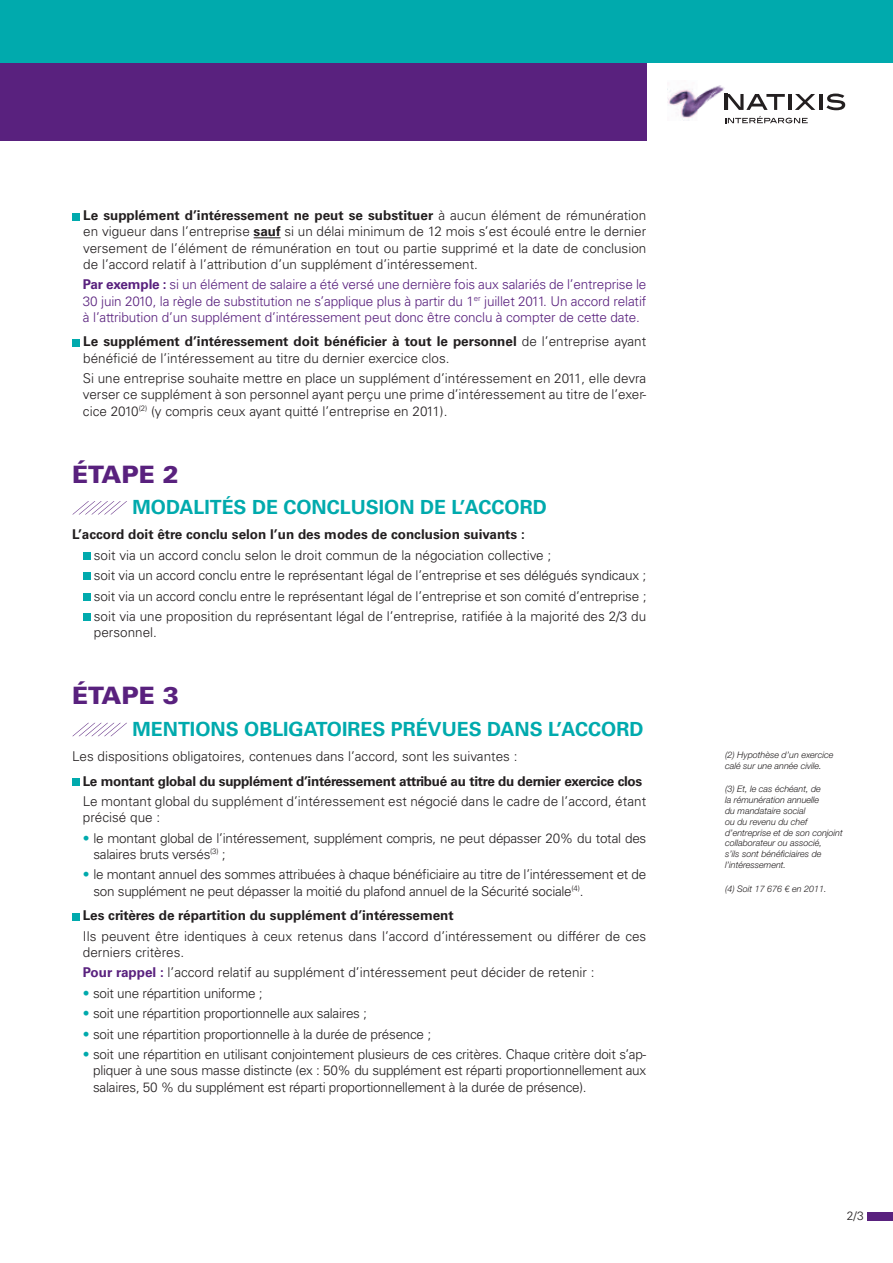
<style>
.page{position:relative;width:893px;height:1263px;background:#fff}
.page>*{position:absolute;margin:0;border:0;box-sizing:border-box;transform-origin:0 0}
.t1{font:900 24px "Univers LT Std";color:#59217e}
.t2{font:700 19.5px "Univers LT Std";color:#00aaad}
.t3{font:300 13.5px/16.2px "Univers LT Std";color:#231f20}
.t4{font:300 13.5px/16.2px "Univers LT Std";letter-spacing:-.02em;color:#231f20}
.t5{font:300 13.5px/16.2px "Univers LT Std";letter-spacing:-.01em;color:#59217e;text-align:justify}
.t6{font:700 13.5px "Univers LT Std";color:#231f20}
.t7{font:700 13.5px "Univers LT Std";letter-spacing:-.02em;color:#231f20}
.t8{font:300 12px "Univers LT Std";color:#231f20}
.t9{font:italic 300 9px/10.8px "Helvetica Neue LT";color:#231f20}
.s1{font-weight:700}
.s2{color:#00aaad}
.s3{font-weight:700;color:#59217e}
</style>
<div class="page">
<hr style="left:788px;top:94px;width:3px;height:16px;background:#231f20">
<svg style="left:795px;top:94px;width:20px;height:16px"></svg>
<hr style="left:819px;top:94px;width:4px;height:16px;background:#231f20">
<svg style="left:826px;top:94px;width:19px;height:16px"></svg>
<img style="left:667px;top:85px;width:60px;height:33px">
<svg style="left:725px;top:94px;width:60px;height:16px"></svg>
<svg style="left:725px;top:116px;width:83px;height:7px"></svg>
<div style="left:0;top:62px;width:646px;height:78px;background:#59217e"></div>
<div style="left:0;top:0;width:893px;height:62px;background:#00aaad"></div>
<svg style="left:254px;top:237px;width:27px;height:1px"></svg>
<div style="left:72px;top:213px;width:8px;height:7px;background:#00aaad"></div>
<div style="left:72px;top:339px;width:8px;height:7px;background:#00aaad"></div>
<svg style="left:72px;top:501px;width:55px;height:14px"></svg>
<div style="left:83px;top:552px;width:7px;height:8px;background:#00aaad"></div>
<div style="left:83px;top:573px;width:7px;height:7px;background:#00aaad"></div>
<div style="left:83px;top:593px;width:7px;height:7px;background:#00aaad"></div>
<div style="left:83px;top:614px;width:7px;height:7px;background:#00aaad"></div>
<svg style="left:72px;top:722px;width:55px;height:15px"></svg>
<div style="left:72px;top:778px;width:8px;height:8px;background:#00aaad"></div>
<div style="left:72px;top:913px;width:8px;height:7px;background:#00aaad"></div>
<div style="left:867px;top:1212px;width:26px;height:8px;background:#59217e"></div>
<p class="t3" style="left:83px;top:207px;width:565px;text-align:justify"><span class="s1">Le supplément d’intéressement ne peut se substituer</span> à aucun élément de rémunération en vigueur dans l’entreprise <span class="s1">sauf</span> si un délai minimum de 12 mois s’est écoulé entre le dernier versement de l’élément de rémunération en tout ou partie supprimé et la date de conclusion de l’accord relatif à l’attribution d’un supplément d’intéressement.</p>
<p class="t5" style="left:83px;top:276px;width:565px"><span class="s1">Par exemple :</span> si un élément de salaire a été versé une dernière fois aux salariés de l’entreprise le 30 juin 2010, la règle de substitution ne s’applique plus à partir du 1<sup>er</sup> juillet 2011. U n accord relatif à l’attribution d’un supplément d’intéressement peut donc être conclu à compter de cette date.</p>
<p class="t3" style="left:83px;top:334px;width:564px"><span class="s1">Le supplément d’intéressement doit bénéficier à tout le personnel</span> de l’entreprise ayant bénéficié de l’intéressement au titre du dernier exercice clos.</p>
<p class="t3" style="left:83px;top:370px;width:565px;text-align:justify">Si une entreprise souhaite mettre en place un supplément d’intéressement en 2011, elle devra verser ce supplément à son personnel ayant perçu une prime d’intéressement au titre de l’exer&shy;cice 2010<sup>(2)</sup> (y compris ceux ayant quitté l’entreprise en 2011).</p>
<h1 class="t1" style="left:72px;top:459px;width:108px">ÉTAPE 2</h1>
<h2 class="t2" style="left:133px;top:496px;width:416px">Modalités de conclusion de l’Accord</h2>
<p class="t6" style="left:72px;top:526px;width:454px">L’accord doit être conclu selon l’un des modes de conclusion suivants :</p>
<p class="t3" style="left:94px;top:545px;width:554px;line-height:20.4px">soit via un accord conclu selon le droit commun de la négociation collective ;<br>soit via un accord conclu entre le représentant légal de l’entreprise et ses délégués syndicaux ; soit via un accord conclu entre le représentant légal de l’entreprise et son comité d’entreprise ; soit via une proposition du représentant légal de l’entreprise, ratifiée à la majorité des 2/3 du</p>
<p class="t3" style="left:94px;top:624px;width:65px">personnel.</p>
<h1 class="t1" style="left:72px;top:681px;width:108px">ÉTAPE 3</h1>
<h2 class="t2" style="left:133px;top:718px;width:512px">Mentions obligatoires prévues dans l’Accord</h2>
<p class="t3" style="left:72px;top:748px;width:447px">Les dispositions obligatoires, contenues dans l’accord, sont les suivantes :</p>
<p class="t7" style="left:83px;top:773px;width:561px">Le montant global du supplément d’intéressement attribué au titre du dernier exercice clos</p>
<p class="t3" style="left:83px;top:793px;width:565px">Le montant global du supplément d’intéressement est négocié dans le cadre de l’accord, étant précisé que :</p>
<p class="t4" style="left:93px;top:830px;width:554px;text-indent:-11px"><span class="s2">•</span> le montant global de l’intéressement, supplément compris, ne peut dépasser 20% du total des salaires bruts versés<sup>(3)</sup> ;</p>
<p class="t4" style="left:93px;top:866px;width:554px;text-indent:-11px"><span class="s2">•</span> le montant annuel des sommes attribuées à chaque bénéficiaire au titre de l’intéressement et de son supplément ne peut dépasser la moitié du plafond annuel de la Sécurité sociale<sup>(4)</sup>.</p>
<p class="t6" style="left:83px;top:908px;width:373px">Les critères de répartition du supplément d’intéressement</p>
<p class="t3" style="left:83px;top:928px;width:565px">I ls peuvent être identiques à ceux retenus dans l’accord d’intéressement ou différer de ces derniers critères.</p>
<p class="t3" style="left:83px;top:964px;width:513px"><span class="s3">Pour rappel :</span> l’accord relatif au supplément d’intéressement peut décider de retenir :</p>
<p class="t4" style="left:83px;top:985px;width:181px"><span class="s2">•</span> soit une répartition uniforme ;</p>
<p class="t4" style="left:83px;top:1005px;width:286px"><span class="s2">•</span> soit une répartition proportionnelle aux salaires ;</p>
<p class="t4" style="left:83px;top:1026px;width:350px"><span class="s2">•</span> soit une répartition proportionnelle à la durée de présence ;</p>
<p class="t3" style="left:93px;top:1046px;width:555px;text-align:justify;text-indent:-10px"><span class="s2">•</span> soit une répartition en utilisant conjointement plusieurs de ces critères. Chaque critère doit s’ap&shy;pliquer à une sous masse distincte (ex : 50% du supplément est réparti proportionnellement aux salaires, 50 % du supplément est réparti proportionnellement à la durée de présence).</p>
<p class="t9" style="left:725px;top:749px;width:110px">(2) Hypothèse d’un exercice calé sur une année civile.</p>
<p class="t9" style="left:725px;top:784px;width:119px">(3) Et, le cas échéant, de<br>la rémunération annuelle<br>du mandataire social<br>ou du revenu du chef d’entreprise et de son conjoint collaborateur ou associé,<br>s’ils sont bénéficiaires de l’intéressement.</p>
<p class="t9" style="left:725px;top:883px;width:103px">(4) Soit 17 676 € en 2011.</p>
<p class="t8" style="left:847px;top:1209px;width:18px">2/3</p>
</div>
